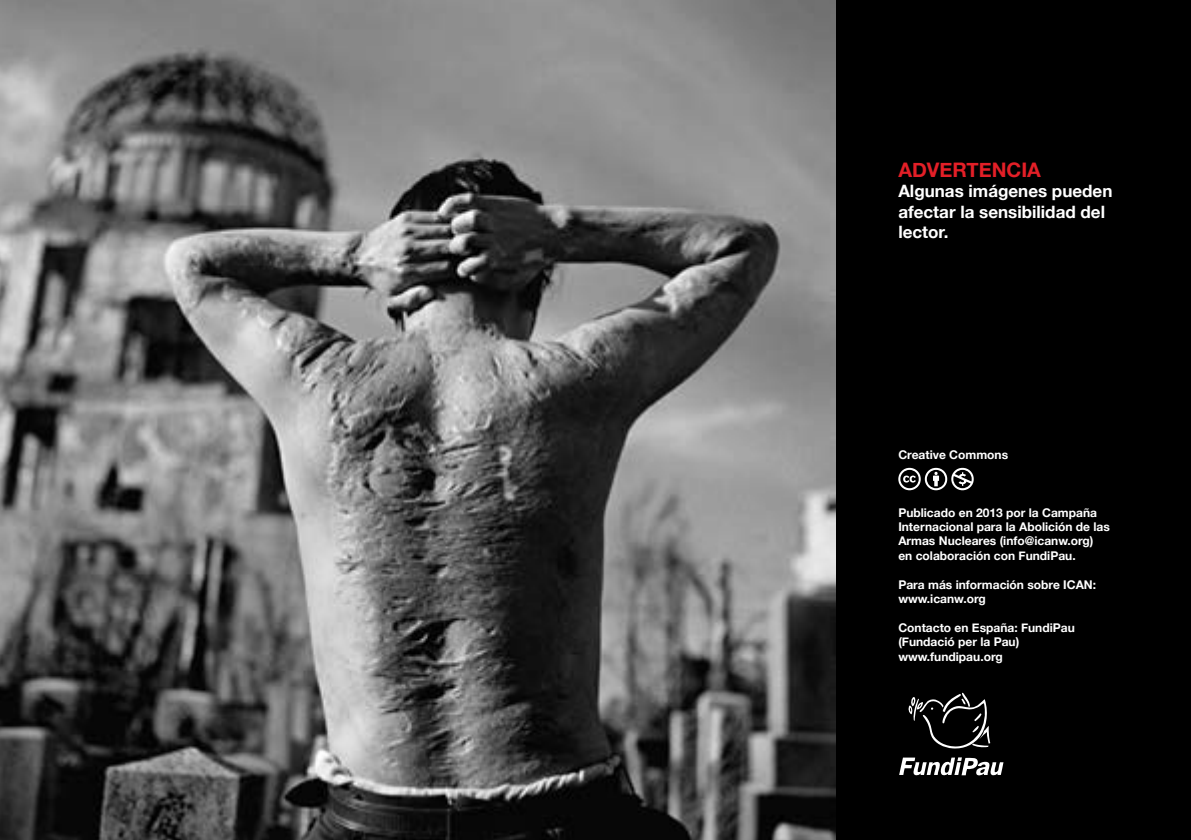
<style>
.page{position:relative;width:1191px;height:840px;background:#fff}
.page>*{position:absolute;margin:0;border:0;box-sizing:border-box;transform-origin:0 0}
.t1{font:700 20px "Helvetica Neue";color:#e31f27}
.t2{font:700 17px/20.4px "Helvetica Neue";color:#fff}
.t3{font:700 12px/14.4px "Helvetica Neue";color:#fff}
</style>
<div class="page">
<div style="left:0;top:0;width:1191px;height:839px;background:#000"></div>
<img style="left:0;top:0;width:835px;height:839px">
<svg style="left:898px;top:467px;width:75px;height:23px"></svg>
<svg style="left:899px;top:757px;width:104px;height:19px"></svg>
<svg style="left:908px;top:692px;width:82px;height:56px"></svg>
<h1 class="t1" style="left:898px;top:154px;width:144px">ADVERTENCIA</h1>
<h2 class="t2" style="left:898px;top:181px;width:216px">Algunas imágenes pueden afectar la sensibilidad del lector.</h2>
<p class="t3" style="left:898px;top:447px;width:111px">Creative Commons</p>
<p class="t3" style="left:898px;top:505px;width:213px">Publicado en 2013 por la Campaña Internacional para la Abolición de las Armas Nucleares (info@icanw.org) en colaboración con FundiPau.</p>
<p class="t3" style="left:898px;top:577px;width:199px">Para más información sobre ICAN: www.icanw.org</p>
<p class="t3" style="left:898px;top:620px;width:178px">Contacto en España: FundiPau (Fundació per la Pau) www.fundipau.org</p>
</div>
